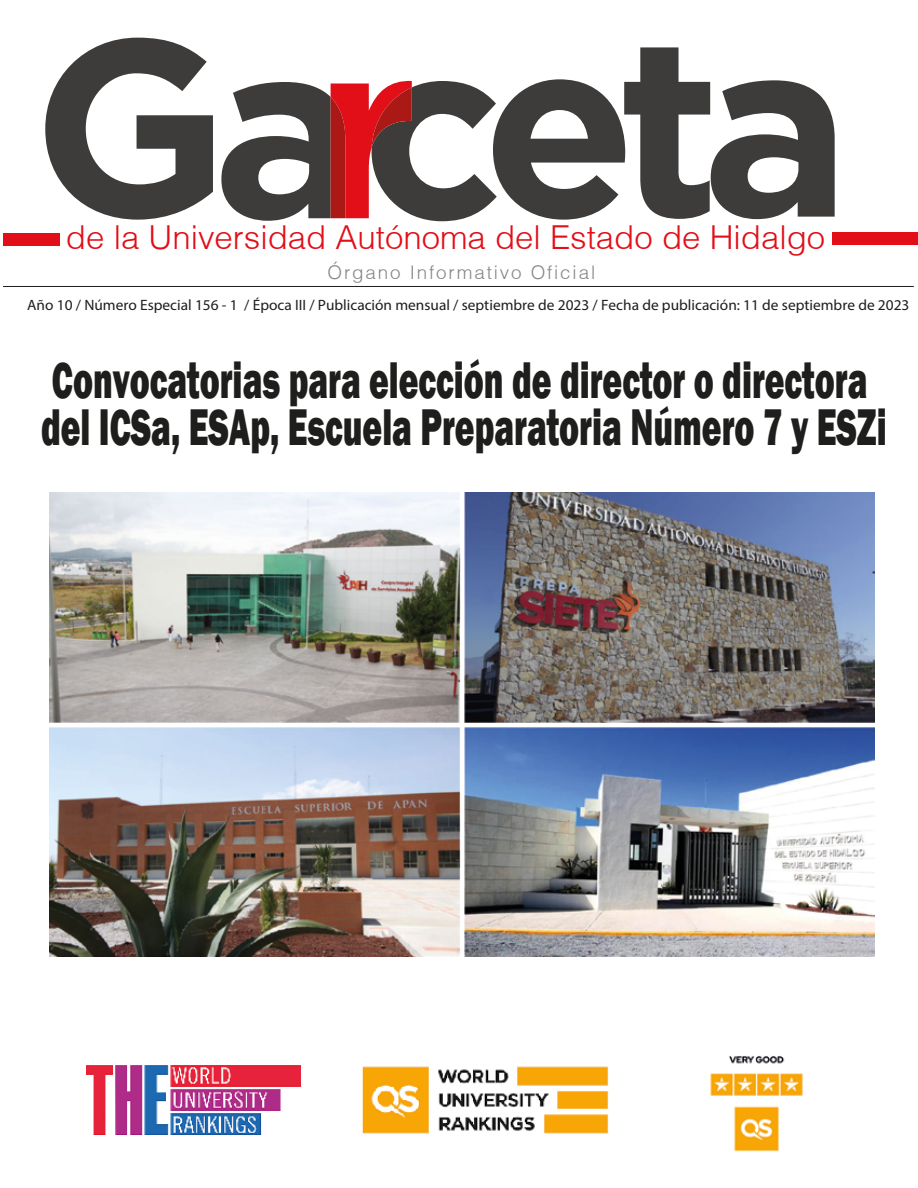
<style>
.page{position:relative;width:918px;height:1188px;background:#fff}
.page>*{position:absolute;margin:0;border:0;box-sizing:border-box;transform-origin:0 0}
.t1{font:800 53.1px/46.8px "Franklin Gothic";color:#1e1e1c;scale:.63 1}
.t2{font:300 33px "Helvetica";color:#e20e18}
.t3{font:300 18.9px "Helvetica";letter-spacing:.1em;color:#878485}
.t4{font:700 15px "Helvetica";color:#1d1e1c}
</style>
<div class="page">
<svg style="left:45px;top:38px;width:168px;height:182px"></svg>
<svg style="left:221px;top:47px;width:614px;height:174px"></svg>
<div style="left:832px;top:233px;width:86px;height:12px;background:#e20e18"></div>
<div style="left:3px;top:233px;width:57px;height:13px;background:#e20e18"></div>
<hr style="left:3px;top:286px;width:911px;height:1px;background:#1e1e1c">
<img style="left:87px;top:1065px;width:214px;height:69px">
<img style="left:362px;top:1066px;width:247px;height:68px">
<img style="left:710px;top:1056px;width:93px;height:96px">
<img style="left:50px;top:492px;width:825px;height:465px">
<h2 class="t2" style="left:66px;top:216px;width:761px">de la Universidad Autónoma del Estado de Hidalgo</h2>
<p class="t3" style="left:328px;top:260px;width:269px">Órgano Informativo Oficial</p>
<p class="t4" style="left:27px;top:295px;width:884px">Año 10 / Número Especial 156 - 1 / Época III / Publicación mensual / septiembre de 2023 / Fecha de publicación: 11 de septiembre de 2023</p>
<h1 class="t1" style="left:41px;top:357px;width:1344px">Convocatorias para elección de director o directora del ICSa, ESAp, Escuela Preparatoria Número 7 y ESZi</h1>
</div>
